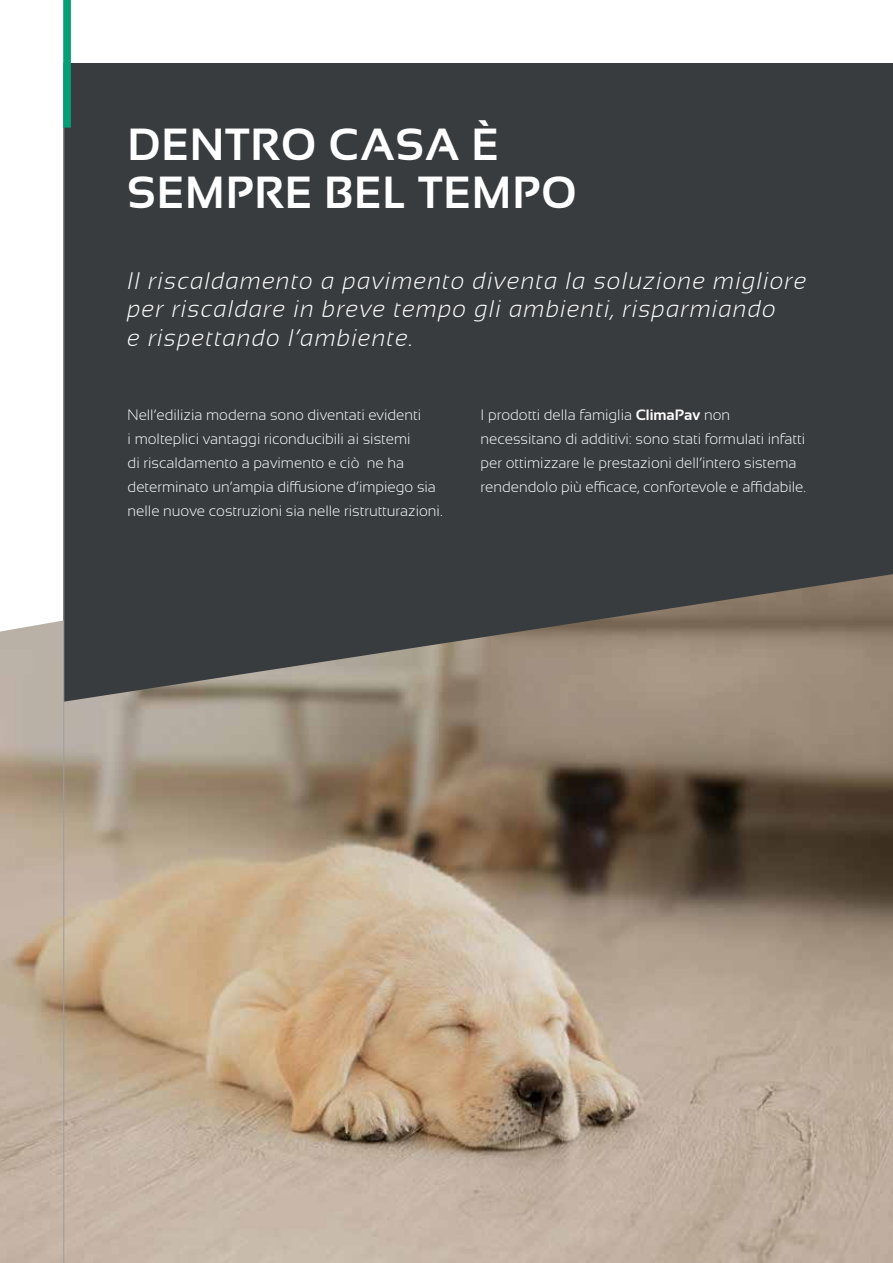
<style>
.page{position:relative;width:893px;height:1263px;background:#fff}
.page>*{position:absolute;margin:0;border:0;box-sizing:border-box;transform-origin:0 0}
.t1{font:700 45px/48px "Sansation";letter-spacing:.025em;color:#fff}
.t2{font:italic 300 24px/28.8px "Sansation";letter-spacing:.05em;color:#fff}
.t3{font:300 15px/24px "Sansation";color:#fff}
.s1{font-weight:700}
</style>
<div class="page">
<img style="left:0;top:620px;width:893px;height:643px">
<svg style="left:64px;top:64px;width:829px;height:638px;background:#424344"></svg>
<hr style="left:63px;top:0;width:1px;height:1263px;background:#9d9d9c">
<div style="left:63px;top:0;width:8px;height:128px;background:#059f77"></div>
<h1 class="t1" style="left:128px;top:120px;width:451px">DENTRO CASA È<br>SEMPRE BEL TEMPO</h1>
<h2 class="t2" style="left:128px;top:266px;width:681px">Il riscaldamento a pavimento diventa la soluzione migliore per riscaldare in breve tempo gli ambienti, risparmiando<br>e rispettando l’ambiente.</h2>
<p class="t3" style="left:128px;top:403px;width:316px">Nell’edilizia moderna sono diventati evidenti<br>i molteplici vantaggi riconducibili ai sistemi<br>di riscaldamento a pavimento e ciò ne ha determinato un’ampia diffusione d’impiego sia nelle nuove costruzioni sia nelle ristrutturazioni.</p>
<p class="t3" style="left:481px;top:403px;width:327px">I prodotti della famiglia <span class="s1">ClimaPav</span> non necessitano di additivi: sono stati formulati infatti per ottimizzare le prestazioni dell’intero sistema rendendolo più efficace, confortevole e affidabile.</p>
</div>
